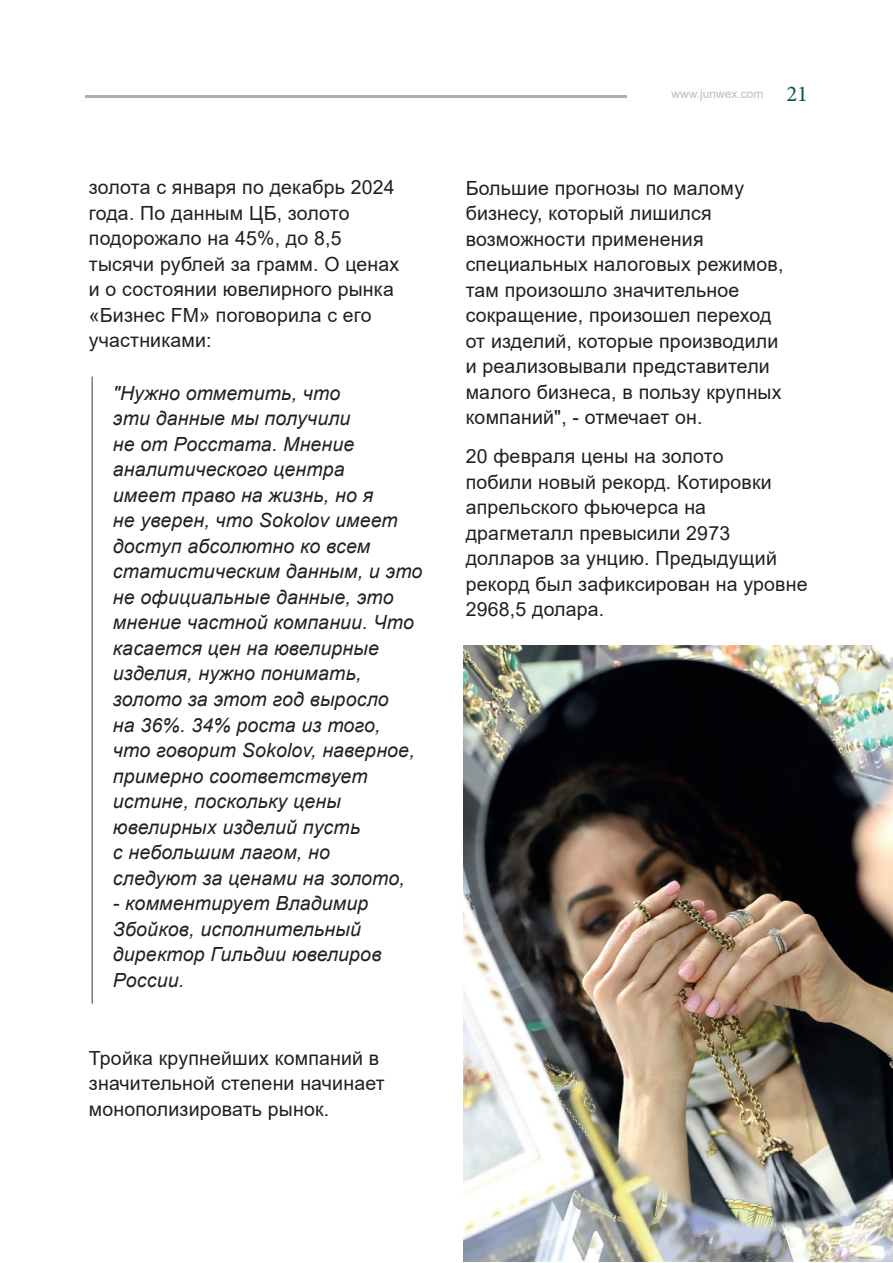
<style>
.page{position:relative;width:893px;height:1263px;background:#fff}
.page>*{position:absolute;margin:0;border:0;box-sizing:border-box;transform-origin:0 0}
.t1{font:19.5px/25.5px "Arial";letter-spacing:.01em;color:#231f20}
.t2{font:italic 19.5px/25.5px "Arial";letter-spacing:.01em;color:#231f20}
.t3{font:12px "Arial";color:#bcbdc0}
.s1{font-family:"Minion Pro";font-size:22.5px;color:#035745}
</style>
<div class="page">
<hr style="left:92px;top:376px;width:1px;height:628px;background:#231f20">
<img style="left:463px;top:645px;width:430px;height:616px">
<hr style="left:86px;top:95px;width:541px;height:2px;background:#657572">
<p class="t1" style="left:89px;top:175px;width:312px">золота с января по декабрь 2024 года. По данным ЦБ, золото подорожало на 45%, до 8,5 тысячи рублей за грамм. О ценах и о состоянии ювелирного рынка «Бизнес FM» поговорила с его участниками:</p>
<p class="t2" style="left:113px;top:381px;width:311px">"Нужно отметить, что<br>эти данные мы получили<br>не от Росстата. Мнение аналитического центра<br>имеет право на жизнь, но я<br>не уверен, что Sokolov имеет доступ абсолютно ко всем статистическим данным, и это не официальные данные, это мнение частной компании. Что касается цен на ювелирные изделия, нужно понимать, золото за этот год выросло<br>на 36%. 34% роста из того, что говорит Sokolov, наверное, примерно соответствует истине, поскольку цены ювелирных изделий пусть<br>с небольшим лагом, но<br>следуют за ценами на золото,</p>
<p class="t2" style="left:113px;top:891px;width:270px">- комментирует Владимир<br>Збойков, исполнительный директор Гильдии ювелиров<br>России.</p>
<p class="t1" style="left:89px;top:1045px;width:297px">Тройка крупнейших компаний в значительной степени начинает монополизировать рынок.</p>
<p class="t3" style="left:671px;top:86px;width:138px">www.junwex.com <span class="s1">21</span></p>
<p class="t1" style="left:466px;top:175px;width:319px">Большие прогнозы по малому бизнесу, который лишился возможности применения специальных налоговых режимов, там произошло значительное сокращение, произошел переход от изделий, которые производили и реализовывали представители малого бизнеса, в пользу крупных компаний", - отмечает он.</p>
<p class="t1" style="left:466px;top:443px;width:343px">20 февраля цены на золото<br>побили новый рекорд. Котировки апрельского фьючерса на драгметалл превысили 2973 долларов за унцию. Предыдущий рекорд был зафиксирован на уровне<br>2968,5 долара.</p>
</div>
